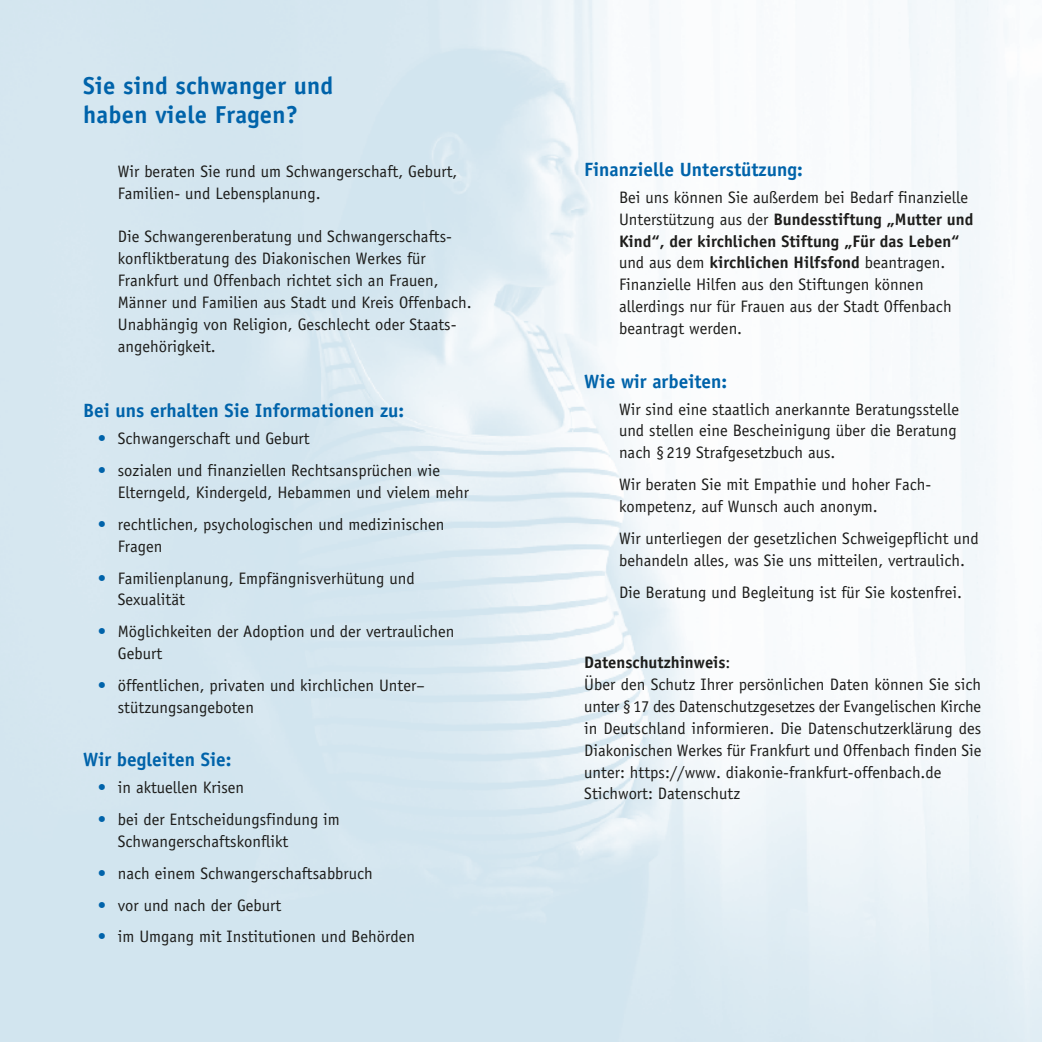
<style>
.page{position:relative;width:1042px;height:1042px;background:#fff}
.page>*{position:absolute;margin:0;border:0;box-sizing:border-box;transform-origin:0 0}
.t1{font:700 24.5px/29.4px "Officina Sans";letter-spacing:.01em;color:#0063aa}
.t2{font:700 19.25px "Officina Sans";color:#0063aa}
.t3{font:16.62px/21.9px "Officina Sans";color:#1d1d1b}
.s1{color:#0063aa}
.s2{font-weight:700}
</style>
<div class="page">
<h1 class="t1" style="left:83px;top:70px;width:252px">Sie sind schwanger und haben viele Fragen?</h1>
<p class="t3" style="left:118px;top:160px;width:341px">Wir beraten Sie rund um Schwangerschaft, Geburt,<br>Familien- und Lebensplanung.</p>
<p class="t3" style="left:118px;top:226px;width:355px">Die Schwangerenberatung und Schwangerschafts&shy;konfliktberatung des Diakonischen Werkes für Frankfurt und Offenbach richtet sich an Frauen, Männer und Familien aus Stadt und Kreis Offenbach.<br>Unabhängig von Religion, Geschlecht oder Staats&shy;angehörigkeit.</p>
<p class="t2" style="left:83px;top:399px;width:323px">Bei uns erhalten Sie Informationen zu:</p>
<p class="t3" style="left:98px;top:428px;width:213px"><span class="s1">•</span> Schwangerschaft und Geburt</p>
<p class="t3" style="left:118px;top:459px;width:352px;text-indent:-20px"><span class="s1">•</span> sozialen und finanziellen Rechtsansprüchen wie<br>Elterngeld, Kindergeld, Hebammen und vielem mehr</p>
<p class="t3" style="left:118px;top:513px;width:328px;text-indent:-20px"><span class="s1">•</span> rechtlichen, psychologischen und medizinischen<br>Fragen</p>
<p class="t3" style="left:118px;top:567px;width:298px;text-indent:-20px"><span class="s1">•</span> Familienplanung, Empfängnisverhütung und<br>Sexualität</p>
<p class="t3" style="left:118px;top:621px;width:338px;text-indent:-20px"><span class="s1">•</span> Möglichkeiten der Adoption und der vertraulichen<br>Geburt</p>
<p class="t3" style="left:118px;top:674px;width:308px;text-indent:-20px"><span class="s1">•</span> öffentlichen, privaten und kirchlichen Unter– stützungsangeboten</p>
<p class="t2" style="left:83px;top:748px;width:150px">Wir begleiten Sie:</p>
<p class="t3" style="left:98px;top:777px;width:148px"><span class="s1">•</span> in aktuellen Krisen</p>
<p class="t3" style="left:118px;top:808px;width:224px;text-indent:-20px"><span class="s1">•</span> bei der Entscheidungsfindung im<br>Schwangerschaftskonflikt</p>
<p class="t3" style="left:98px;top:862px;width:276px"><span class="s1">•</span> nach einem Schwangerschaftsabbruch</p>
<p class="t3" style="left:98px;top:894px;width:185px"><span class="s1">•</span> vor und nach der Geburt</p>
<p class="t3" style="left:98px;top:926px;width:319px"><span class="s1">•</span> im Umgang mit Institutionen und Behörden</p>
<p class="t2" style="left:584px;top:157px;width:220px">Finanzielle Unterstützung:</p>
<p class="t3" style="left:619px;top:186px;width:356px">Bei uns können Sie außerdem bei Bedarf finanzielle Unterstützung aus der <span class="s2">Bundesstiftung „Mutter und Kind“, der kirchlichen Stiftung „Für das Leben“ </span>und aus dem <span class="s2">kirchlichen Hilfsfond</span> beantragen.<br>Finanzielle Hilfen aus den Stiftungen können allerdings nur für Frauen aus der Stadt Offenbach beantragt werden.</p>
<p class="t2" style="left:584px;top:369px;width:144px">Wie wir arbeiten:</p>
<p class="t3" style="left:619px;top:398px;width:341px">Wir sind eine staatlich anerkannte Beratungsstelle und stellen eine Bescheinigung über die Beratung nach §219 Strafgesetzbuch aus.</p>
<p class="t3" style="left:619px;top:474px;width:314px">Wir beraten Sie mit Empathie und hoher Fach&shy;kompetenz, auf Wunsch auch anonym.</p>
<p class="t3" style="left:619px;top:527px;width:361px">Wir unterliegen der gesetzlichen Schweigepflicht und behandeln alles, was Sie uns mitteilen, vertraulich.</p>
<p class="t3" style="left:619px;top:581px;width:345px">Die Beratung und Begleitung ist für Sie kostenfrei.</p>
<p class="t3" style="left:584px;top:651px;width:399px"><span class="s2">Datenschutzhinweis</span>:<br>Über den Schutz Ihrer persönlichen Daten können Sie sich unter §17 des Datenschutzgesetzes der Evangelischen Kirche in Deutschland informieren. Die Datenschutzerklärung des Diakonischen Werkes für Frankfurt und Offenbach finden Sie unter: https://www. diakonie-frankfurt-offenbach.de Stichwort: Datenschutz</p>
</div>
